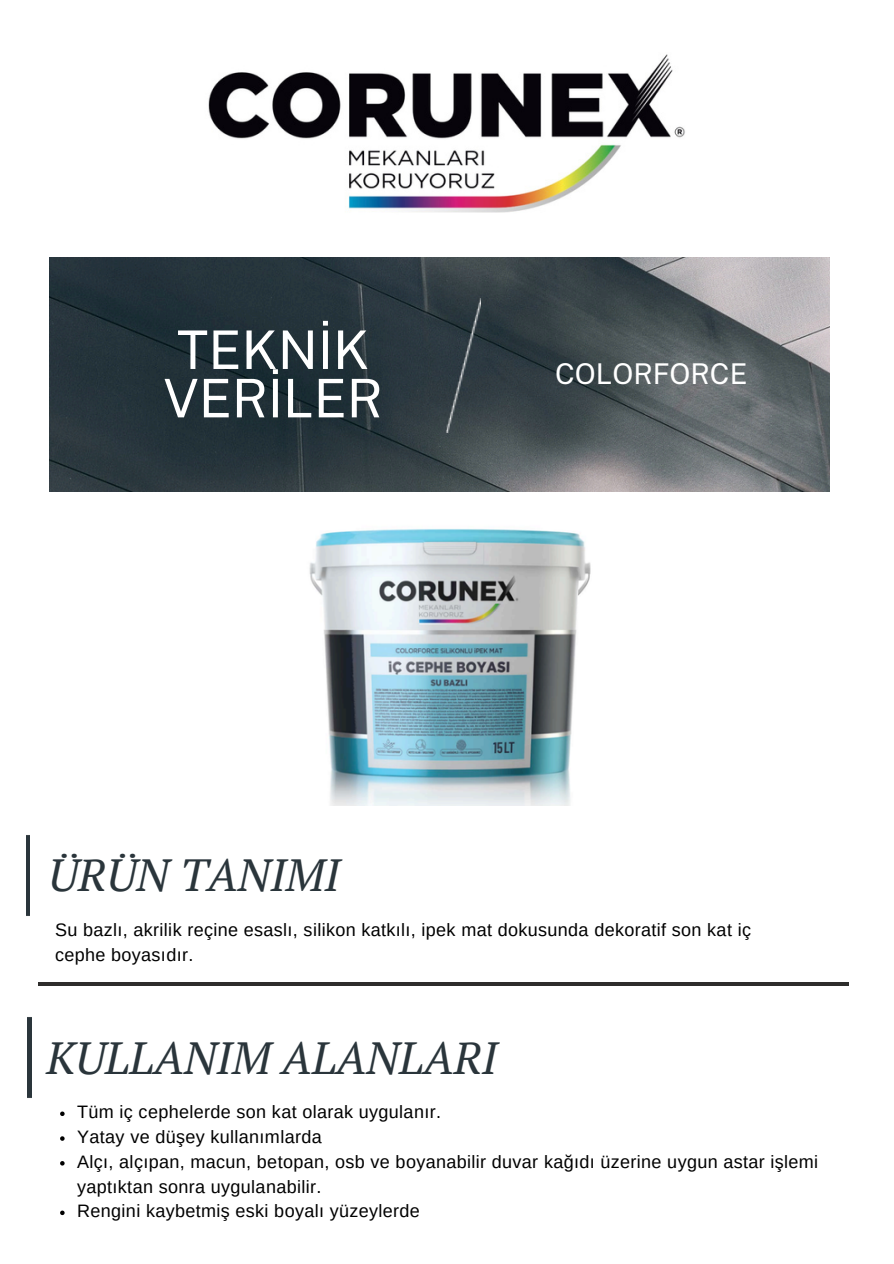
<style>
.page{position:relative;width:894px;height:1264px;background:#fff}
.page>*{position:absolute;margin:0;border:0;box-sizing:border-box;transform-origin:0 0}
.t1{font:53.25px/48.3px "Public Sans";color:#fff}
.t2{font:italic 45px "PT Serif";color:#2a353b}
.t3{font:28.5px "Public Sans";color:#fff}
.t4{font:18px/24.8px "Arimo";letter-spacing:.02em;color:#000}
</style>
<div class="page">
<img style="left:50px;top:257px;width:779px;height:234px">
<img style="left:445px;top:299px;width:35px;height:133px">
<img style="left:26px;top:835px;width:4px;height:81px">
<hr style="left:38px;top:982px;width:810px;height:3px;background:#2e2d2c">
<img style="left:208px;top:54px;width:477px;height:159px">
<img style="left:28px;top:1017px;width:3px;height:81px">
<img style="left:309px;top:529px;width:282px;height:276px">
<svg style="left:60px;top:1111px;width:5px;height:4px"></svg>
<svg style="left:60px;top:1136px;width:5px;height:4px"></svg>
<svg style="left:60px;top:1161px;width:5px;height:4px"></svg>
<svg style="left:60px;top:1210px;width:5px;height:4px"></svg>
<p class="t1" style="left:163px;top:325px;width:221px">TEKNİK<br>VERİLER</p>
<h2 class="t2" style="left:48px;top:844px;width:293px">ÜRÜN TANIMI</h2>
<p class="t3" style="left:555px;top:357px;width:194px">COLORFORCE</p>
<p class="t4" style="left:55px;top:917px;width:697px">Su bazlı, akrilik reçine esaslı, silikon katkılı, ipek mat dokusunda dekoratif son kat iç cephe boyasıdır.</p>
<p class="t2" style="left:47px;top:1026px;width:452px">KULLANIM ALANLARI</p>
<h2 class="t4" style="left:77px;top:1099px;width:365px">Tüm iç cephelerde son kat olarak uygulanır.</h2>
<p class="t4" style="left:77px;top:1124px;width:246px">Yatay ve düşey kullanımlarda</p>
<p class="t4" style="left:77px;top:1149px;width:742px">Alçı, alçıpan, macun, betopan, osb ve boyanabilir duvar kağıdı üzerine uygun astar işlemi yaptıktan sonra uygulanabilir.</p>
<p class="t4" style="left:77px;top:1198px;width:344px">Rengini kaybetmiş eski boyalı yüzeylerde</p>
</div>
